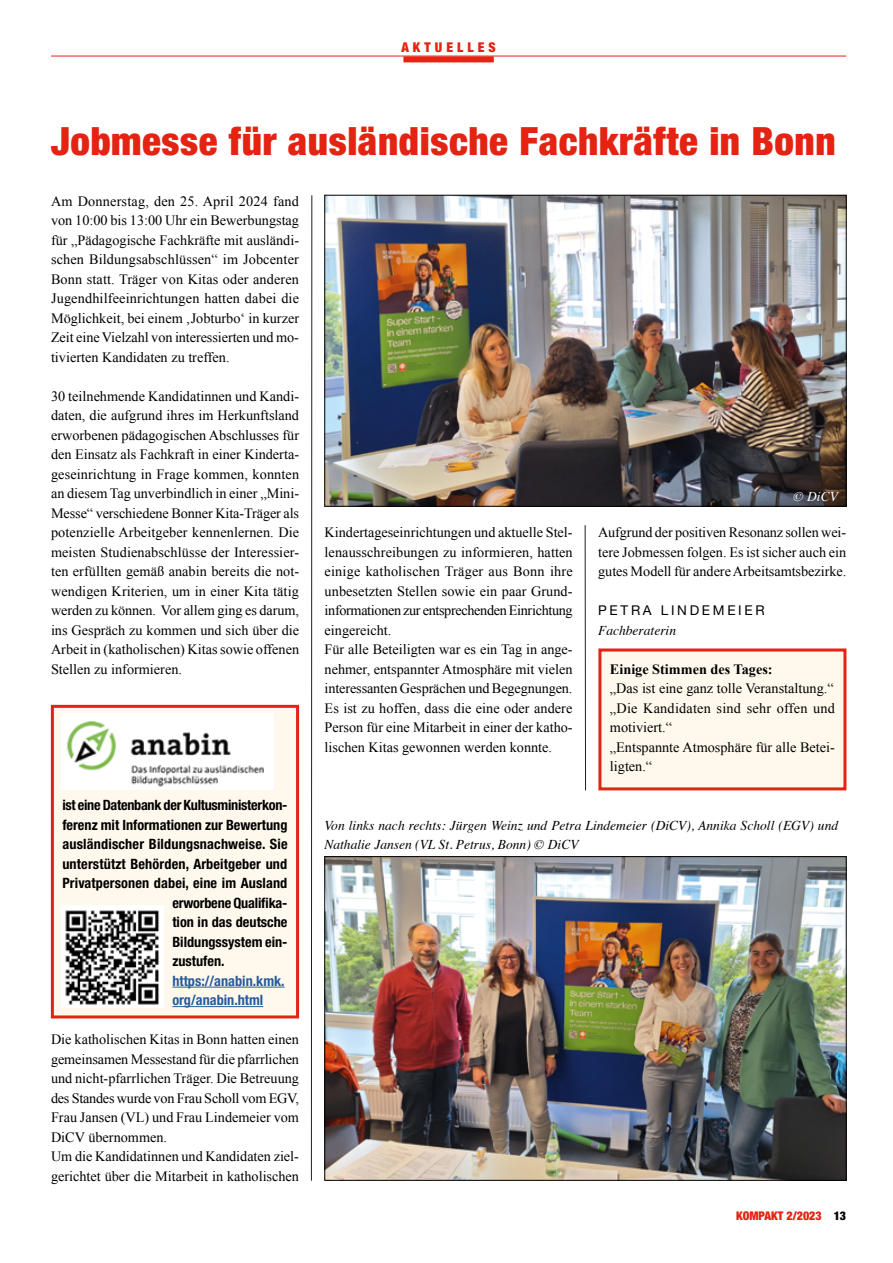
<style>
.page{position:relative;width:893px;height:1263px;background:#fff}
.page>*{position:absolute;margin:0;border:0;box-sizing:border-box;transform-origin:0 0}
.t1{font:900 condensed 39px "Helvetica Neue LT Std";letter-spacing:.015em;color:#e42313}
.t2{font:14.25px/19.5px "Times New Roman";color:#000;text-align:justify}
.t3{font:700 condensed 14.25px "Helvetica Neue LT Std";color:#000}
.t4{font:700 condensed 14.25px "Helvetica Neue LT Std";letter-spacing:-.02em;color:#000}
.t5{font:700 condensed 14.25px/19.5px "Helvetica Neue LT Std";color:#275b9b}
.t6{font:700 14.25px "Times New Roman";color:#000}
.t7{font:italic 13.5px/19.5px "Times";color:#000}
.t8{font:13.5px "Helvetica Neue LT Std";letter-spacing:.2em;color:#000}
.t9{font:900 condensed 13.5px "Helvetica Neue LT Std";letter-spacing:.3em;color:#e42313}
.t10{font:italic 13.5px "Times";color:#fff}
.t11{font:900 condensed 12px "Helvetica Neue LT Std";color:#e42313}
.s1{color:#000}
</style>
<div class="page">
<hr style="left:311px;top:195px;width:1px;height:986px;background:#1f2023">
<hr style="left:585px;top:525px;width:1px;height:265px;background:#1f2023">
<hr style="left:51px;top:56px;width:795px;height:1px;background:#e42313">
<div style="left:403px;top:56px;width:91px;height:6px;background:#e42313"></div>
<div style="left:52px;top:706px;width:246px;height:311px;background:#fff8ec"></div>
<hr style="left:172px;top:987px;width:113px;height:1px;background:#275b9b">
<hr style="left:172px;top:1006px;width:91px;height:1px;background:#275b9b">
<div style="left:51px;top:705px;width:248px;height:313px;border:3px solid #e42313"></div>
<img style="left:61px;top:905px;width:103px;height:103px">
<img style="left:326px;top:197px;width:518px;height:307px">
<div style="left:324px;top:195px;width:522px;height:311px;border:1px solid #000"></div>
<img style="left:326px;top:858px;width:518px;height:320px">
<div style="left:600px;top:650px;width:245px;height:139px;background:#fff8ec"></div>
<div style="left:598px;top:648px;width:248px;height:142px;border:3px solid #e42313"></div>
<img style="left:61px;top:713px;width:213px;height:76px">
<p class="t9" style="left:401px;top:39px;width:96px">AKTUELLES</p>
<h1 class="t1" style="left:51px;top:117px;width:786px">Jobmesse für ausländische Fachkräfte in Bonn</h1>
<p class="t2" style="left:51px;top:191px;width:250px">Am Donnerstag, den 25. April 2024 fand von 10:00 bis 13:00 Uhr ein Bewerbungstag für „Pädagogische Fachkräfte mit ausländi&shy;schen Bildungsabschlüssen“ im Jobcenter Bonn statt. Träger von Kitas oder anderen Jugendhilfeeinrichtungen hatten dabei die Möglichkeit, bei einem ‚Jobturbo‘ in kurzer Zeit eine Vielzahl von interessierten und mo&shy;tivierten Kandidaten zu treffen.</p>
<p class="t2" style="left:51px;top:386px;width:250px">30 teilnehmende Kandidatinnen und Kandi&shy;daten, die aufgrund ihres im Herkunftsland erworbenen pädagogischen Abschlusses für den Einsatz als Fachkraft in einer Kinderta&shy;geseinrichtung in Frage kommen, konnten an diesem Tag unverbindlich in einer „Mini-Messe“ verschiedene Bonner Kita-Träger als potenzielle Arbeitgeber kennenlernen. Die meisten Studienabschlüsse der Interessier&shy;ten erfüllten gemäß anabin bereits die not&shy;wendigen Kriterien, um in einer Kita tätig werden zu können. Vor allem ging es darum, ins Gespräch zu kommen und sich über die Arbeit in (katholischen) Kitas sowie offenen Stellen zu informieren.</p>
<p class="t4" style="left:62px;top:796px;width:227px">ist eine Datenbank der Kultusministerkon-</p>
<p class="t3" style="left:62px;top:816px;width:227px">ferenz mit Informationen zur Bewertung</p>
<p class="t3" style="left:62px;top:835px;width:227px">ausländischer Bildungsnachweise. Sie</p>
<p class="t3" style="left:62px;top:855px;width:226px">unterstützt Behörden, Arbeitgeber und</p>
<p class="t3" style="left:62px;top:874px;width:226px">Privatpersonen dabei, eine im Ausland</p>
<p class="t3" style="left:172px;top:894px;width:117px">erworbene Qualifika-</p>
<p class="t3" style="left:172px;top:913px;width:117px">tion in das deutsche</p>
<p class="t3" style="left:172px;top:933px;width:117px">Bildungssystem ein-</p>
<p class="t3" style="left:172px;top:952px;width:54px">zustufen.</p>
<p class="t5" style="left:172px;top:971px;width:114px">https://anabin.kmk. org/anabin.html</p>
<p class="t2" style="left:51px;top:1029px;width:250px;text-align:left">Die katholischen Kitas in Bonn hatten einen gemeinsamen Messestand für die pfarrlichen und nicht-pfarrlichen Träger. Die Betreuung des Standes wurde von Frau Scholl vom EGV, Frau Jansen (VL) und Frau Lindemeier vom DiCV übernommen.<br>Um die Kandidatinnen und Kandidaten ziel&shy;gerichtet über die Mitarbeit in katholischen</p>
<p class="t2" style="left:325px;top:522px;width:250px;text-align:left">Kindertageseinrichtungen und aktuelle Stel&shy;lenausschreibungen zu informieren, hatten einige katholischen Träger aus Bonn ihre unbesetzten Stellen sowie ein paar Grund&shy;informationen zur entsprechenden Einrichtung eingereicht.<br>Für alle Beteiligten war es ein Tag in ange&shy;nehmer, entspannter Atmosphäre mit vielen interessanten Gesprächen und Begegnungen.<br>Es ist zu hoffen, dass die eine oder andere Person für eine Mitarbeit in einer der katho&shy;lischen Kitas gewonnen werden konnte.</p>
<p class="t10" style="left:793px;top:485px;width:46px">© DiCV</p>
<p class="t2" style="left:598px;top:522px;width:250px">Aufgrund der positiven Resonanz sollen wei&shy;tere Jobmessen folgen. Es ist sicher auch ein gutes Modell für andere Arbeitsamtsbezirke.</p>
<p class="t8" style="left:598px;top:602px;width:168px">PETRA LINDEMEIER</p>
<p class="t7" style="left:598px;top:619px;width:79px">Fachberaterin</p>
<p class="t6" style="left:610px;top:659px;width:164px">Einige Stimmen des Tages:</p>
<p class="t2" style="left:610px;top:678px;width:227px;text-align:left">„Das ist eine ganz tolle Veranstaltung.“ „Die Kandidaten sind sehr offen und motiviert.“<br>„Entspannte Atmosphäre für alle Betei&shy;ligten.“</p>
<p class="t7" style="left:324px;top:814px;width:515px">Von links nach rechts: Jürgen Weinz und Petra Lindemeier (DiCV), Annika Scholl (EGV) und<br>Nathalie Jansen (VL St. Petrus, Bonn) © DiCV</p>
<p class="t11" style="left:736px;top:1208px;width:112px">KOMPAKT 2/2023 <span class="s1">13</span></p>
</div>
